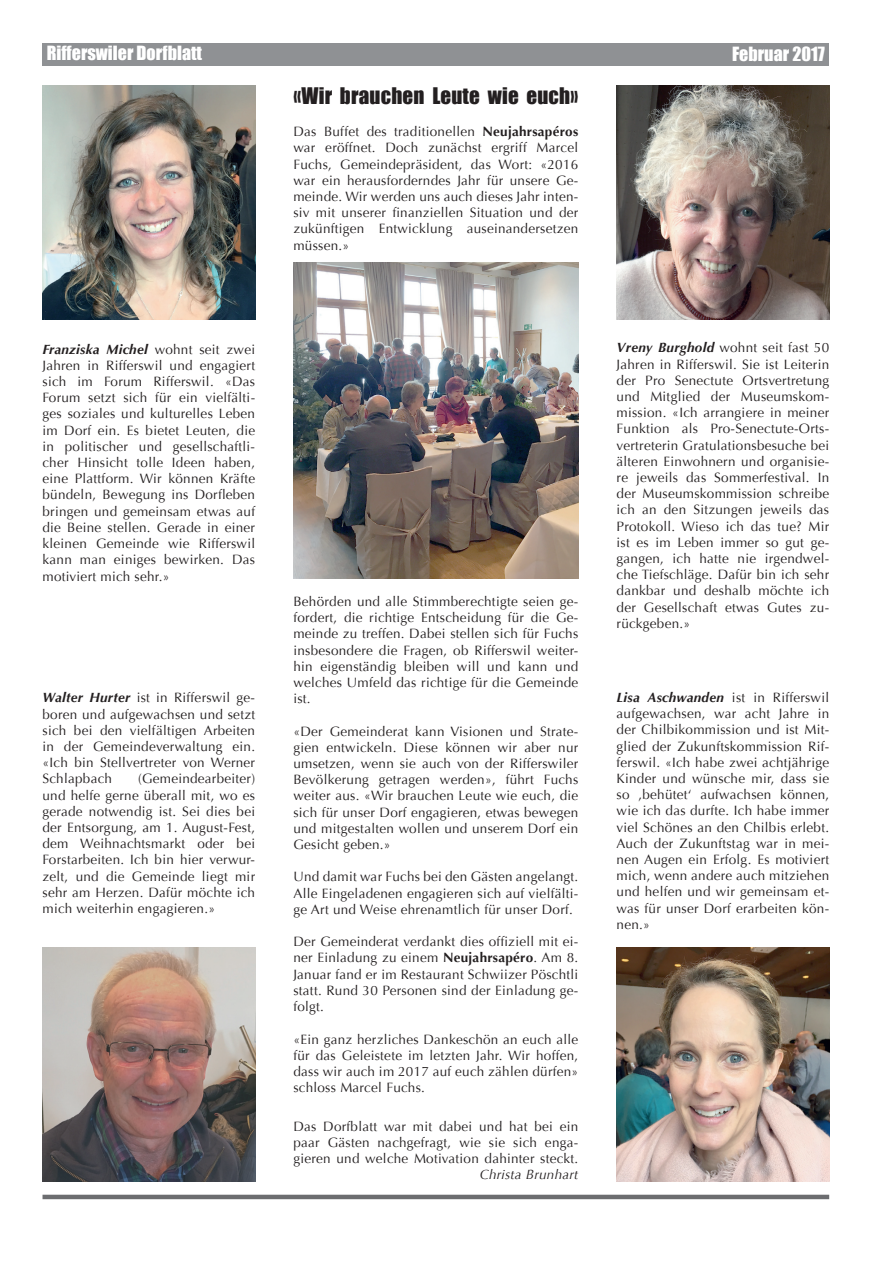
<style>
.page{position:relative;width:893px;height:1263px;background:#fff}
.page>*{position:absolute;margin:0;border:0;box-sizing:border-box;transform-origin:0 0}
.t1{font:21px "Impact";letter-spacing:.01em;color:#231f20}
.t2{font:700 18px "Optima";color:#fff}
.t3{font:18px "Impact";color:#fff}
.t4{font:13.5px/16.2px "Optima";letter-spacing:.02em;color:#231f20;text-align:justify}
.t5{font:italic 13.5px "Optima";letter-spacing:.02em;color:#231f20}
.s1{font-weight:700;font-style:italic}
.s2{font-weight:700}
</style>
<div class="page">
<div style="left:43px;top:43px;width:786px;height:22px;background:#8f9194"></div>
<hr style="left:43px;top:1195px;width:786px;height:4px;background:#6c6d70">
<img style="left:43px;top:86px;width:212px;height:234px">
<img style="left:43px;top:947px;width:212px;height:234px">
<img style="left:617px;top:86px;width:212px;height:234px">
<img style="left:617px;top:947px;width:212px;height:234px">
<img style="left:293px;top:263px;width:285px;height:315px">
<h2 class="t3" style="left:47px;top:39px;width:157px">Rifferswiler Dorfblatt</h2>
<h2 class="t2" style="left:657px;top:43px;width:169px">Rifferswiler Dorfblatt</h2>
<h2 class="t2" style="left:47px;top:43px;width:107px">Februar 2017</h2>
<h2 class="t3" style="left:732px;top:40px;width:94px">Februar 2017</h2>
<p class="t4" style="left:43px;top:341px;width:214px"><span class="s1">Franziska Michel</span> wohnt seit zwei Jahren in Rifferswil und engagiert sich im Forum Rifferswil. «Das Forum setzt sich für ein vielfälti&shy;ges soziales und kulturelles Leben im Dorf ein. Es bietet Leuten, die in politischer und gesellschaftli&shy;cher Hinsicht tolle Ideen haben, eine Plattform. Wir können Kräfte bündeln, Bewegung ins Dorfleben bringen und gemeinsam etwas auf die Beine stellen. Gerade in einer kleinen Gemeinde wie Rifferswil kann man einiges bewirken. Das motiviert mich sehr.»</p>
<p class="t4" style="left:43px;top:690px;width:214px"><span class="s1">Walter Hurter</span> ist in Rifferswil ge&shy;boren und aufgewachsen und setzt sich bei den vielfältigen Arbeiten in der Gemeindeverwaltung ein. «Ich bin Stellvertreter von Werner Schlapbach</p>
<p class="t4" style="left:43px;top:771px;width:214px;text-indent:95px">(Gemeindearbeiter) und helfe gerne überall mit, wo es gerade notwendig ist. Sei dies bei der Entsorgung, am 1. August-Fest, dem Weihnachtsmarkt oder bei Forstarbeiten. Ich bin hier verwur&shy;zelt, und die Gemeinde liegt mir sehr am Herzen. Dafür möchte ich mich weiterhin engagieren.»</p>
<h1 class="t1" style="left:293px;top:79px;width:286px">«Wir brauchen Leute wie euch»</h1>
<p class="t4" style="left:293px;top:124px;width:286px">Das Buffet des traditionellen <span class="s2">Neujahrsapéros </span>war eröffnet. Doch zunächst ergriff Marcel Fuchs, Gemeindepräsident, das Wort: «2016 war ein herausforderndes Jahr für unsere Ge&shy;meinde. Wir werden uns auch dieses Jahr inten&shy;siv mit unserer finanziellen Situation und der zukünftigen Entwicklung auseinandersetzen müssen.»</p>
<p class="t4" style="left:293px;top:593px;width:286px">Behörden und alle Stimmberechtigte seien ge&shy;fordert, die richtige Entscheidung für die Ge&shy;meinde zu treffen. Dabei stellen sich für Fuchs insbesondere die Fragen, ob Rifferswil weiter&shy;hin eigenständig bleiben will und kann und welches Umfeld das richtige für die Gemeinde ist.</p>
<p class="t4" style="left:293px;top:723px;width:286px">«Der Gemeinderat kann Visionen und Strate&shy;gien entwickeln. Diese können wir aber nur umsetzen, wenn sie auch von der Rifferswiler Bevölkerung getragen werden», führt Fuchs weiter aus. «Wir brauchen Leute wie euch, die sich für unser Dorf engagieren, etwas bewegen und mitgestalten wollen und unserem Dorf ein Gesicht geben.»</p>
<p class="t4" style="left:293px;top:869px;width:286px">Und damit war Fuchs bei den Gästen angelangt.<br>Alle Eingeladenen engagieren sich auf vielfälti&shy;ge Art und Weise ehrenamtlich für unser Dorf.</p>
<p class="t4" style="left:293px;top:934px;width:286px">Der Gemeinderat verdankt dies offiziell mit ei&shy;ner Einladung zu einem <span class="s2">Neujahrsapéro</span>. Am 8.<br>Januar fand er im Restaurant Schwiizer Pöschtli statt. Rund 30 Personen sind der Einladung ge&shy;folgt.</p>
<p class="t4" style="left:293px;top:1031px;width:286px">«Ein ganz herzliches Dankeschön an euch alle für das Geleistete im letzten Jahr. Wir hoffen, dass wir auch im 2017 auf euch zählen dürfen» schloss Marcel Fuchs.</p>
<p class="t4" style="left:293px;top:1118px;width:286px">Das Dorfblatt war mit dabei und hat bei ein paar Gästen nachgefragt, wie sie sich enga&shy;gieren und welche Motivation dahinter steckt.</p>
<p class="t5" style="left:480px;top:1167px;width:100px">Christa Brunhart</p>
<p class="t4" style="left:617px;top:340px;width:214px"><span class="s1">Vreny Burghold</span> wohnt seit fast 50<br>Jahren in Rifferswil. Sie ist Leiterin der Pro Senectute Ortsvertretung und Mitglied der Museumskom&shy;mission. «Ich arrangiere in meiner Funktion als Pro-Senectute-Orts&shy;vertreterin Gratulationsbesuche bei älteren Einwohnern und organisie&shy;re jeweils das Sommerfestival. In der Museumskommission schreibe ich an den Sitzungen jeweils das Protokoll. Wieso ich das tue? Mir ist es im Leben immer so gut ge&shy;gangen, ich hatte nie irgendwel&shy;che Tiefschläge. Dafür bin ich sehr dankbar und deshalb möchte ich der Gesellschaft etwas Gutes zu&shy;rückgeben.»</p>
<p class="t4" style="left:617px;top:689px;width:214px"><span class="s1">Lisa Aschwanden</span> ist in Rifferswil aufgewachsen, war acht Jahre in der Chilbikommission und ist Mit&shy;glied der Zukunftskommission Rif&shy;ferswil. «Ich habe zwei achtjährige Kinder und wünsche mir, dass sie so ‚behütet‘ aufwachsen können, wie ich das durfte. Ich habe immer viel Schönes an den Chilbis erlebt.<br>Auch der Zukunftstag war in mei&shy;nen Augen ein Erfolg. Es motiviert mich, wenn andere auch mitziehen und helfen und wir gemeinsam et&shy;was für unser Dorf erarbeiten kön&shy;nen.»</p>
</div>
